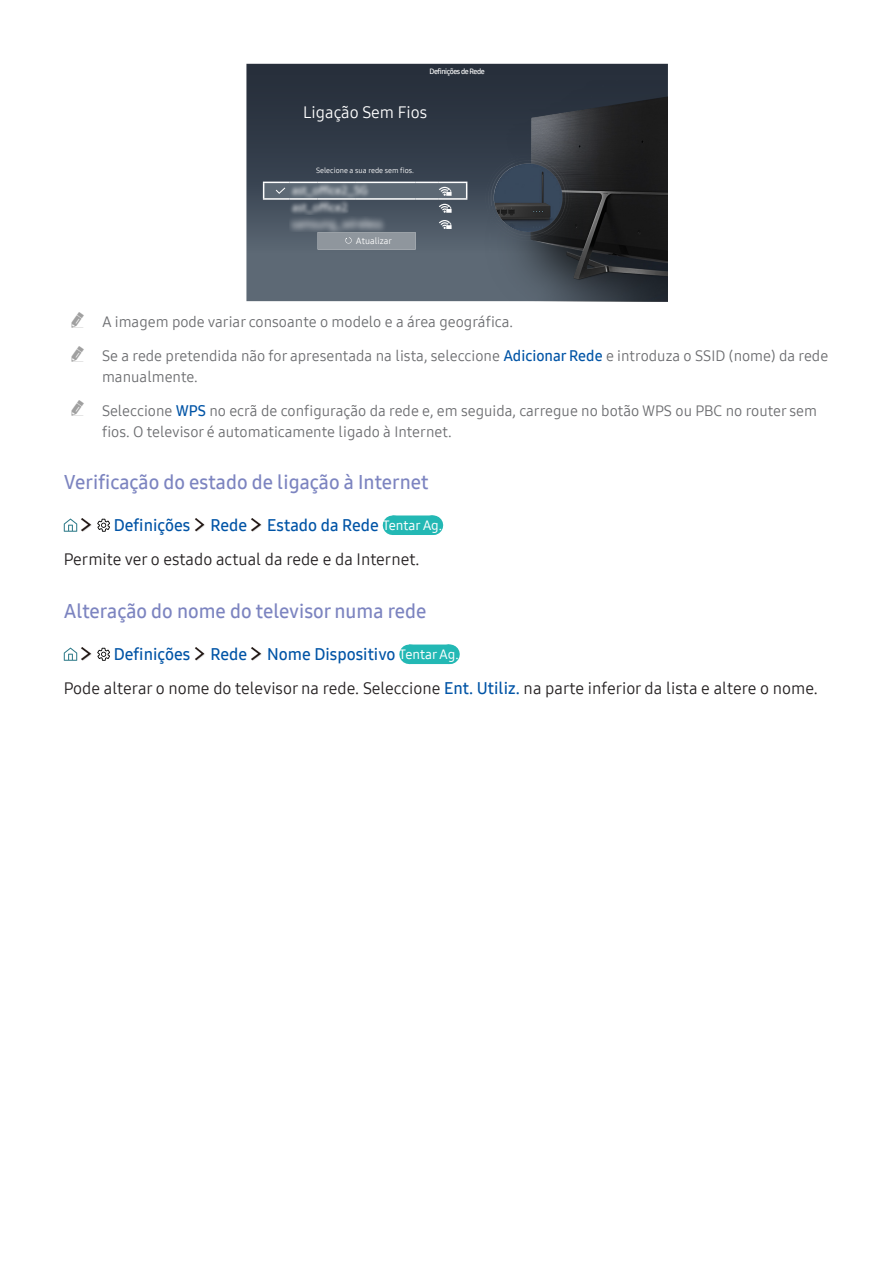
<style>
.page{position:relative;width:893px;height:1263px;background:#fff}
.page>*{position:absolute;margin:0;border:0;box-sizing:border-box;transform-origin:0 0}
.Heading3{font:19.5px "Samsung One 600";color:#7c84c0}
.Description{font:16.5px "Samsung One 400";color:#231f20}
.Description-2{font:16.5px "Samsung One 600";color:#0154a6}
.Description-Center-C{font:16.5px "Samsung One 400";color:#fff}
.t1{font:15px/21px "Samsung One 400";color:#6c6d70}
.Description-Cell{font:9px "Samsung One 400";color:#fff}
.Description-Center-C-2{font:7.5px "Samsung One 400";color:#fff}
.Description-Center-C-3{font:7.5px "Samsung One 600";letter-spacing:-.06em;color:#fff}
.s1{font-family:"Samsung One 600";color:#0154a6}
.s2{font-family:"Samsung One 500";font-size:13.5px;color:#fff}
</style>
<div class="page">
<div style="left:392px;top:515px;width:40px;height:20px;background:#23b8b4"></div>
<svg style="left:412px;top:515px;width:21px;height:20px"></svg>
<div style="left:409px;top:644px;width:40px;height:20px;background:#23b8b4"></div>
<svg style="left:429px;top:644px;width:21px;height:20px"></svg>
<svg style="left:246px;top:64px;width:422px;height:237px;background:#3d4754"></svg>
<img style="left:485px;top:80px;width:183px;height:221px">
<img style="left:290px;top:213px;width:127px;height:2px">
<svg style="left:263px;top:182px;width:204px;height:31px;background:#6c7681"></svg>
<img style="left:290px;top:217px;width:127px;height:14px">
<svg style="left:439px;top:220px;width:13px;height:9px"></svg>
<svg style="left:318px;top:232px;width:98px;height:18px;background:#91989e"></svg>
<svg style="left:64px;top:519px;width:13px;height:13px"></svg>
<img style="left:81px;top:518px;width:11px;height:14px">
<svg style="left:97px;top:519px;width:13px;height:13px"></svg>
<img style="left:195px;top:518px;width:10px;height:14px">
<img style="left:251px;top:518px;width:11px;height:14px">
<svg style="left:64px;top:648px;width:13px;height:13px"></svg>
<img style="left:81px;top:647px;width:11px;height:14px">
<svg style="left:97px;top:648px;width:13px;height:13px"></svg>
<img style="left:195px;top:647px;width:10px;height:14px">
<img style="left:251px;top:647px;width:11px;height:14px">
<p class="Description-Center-C-3" style="left:429px;top:67px;width:57px">Definições de Rede</p>
<p class="Description-Center-C" style="left:303px;top:101px;width:126px">Ligação Sem Fios</p>
<p class="Description-Center-C-2" style="left:316px;top:165px;width:99px">Selecione a sua rede sem fios.</p>
<p class="Description-Cell" style="left:356px;top:234px;width:38px">Atualizar</p>
<p class="t1" style="left:102px;top:311px;width:412px">A imagem pode variar consoante o modelo e a área geográfica.</p>
<p class="t1" style="left:102px;top:345px;width:728px">Se a rede pretendida não for apresentada na lista, seleccione <span class="s1">Adicionar Rede</span> e introduza o SSID (nome) da rede manualmente.</p>
<p class="t1" style="left:102px;top:400px;width:716px">Seleccione <span class="s1">WPS</span> no ecrã de configuração da rede e, em seguida, carregue no botão WPS ou PBC no router sem fios. O televisor é automaticamente ligado à Internet.</p>
<p class="Heading3" style="left:64px;top:469px;width:366px">Verificação do estado de ligação à Internet</p>
<p class="Description-2" style="left:114px;top:514px;width:330px">Definições Rede Estado da Rede <span class="s2">Tentar Ag.</span></p>
<p class="Description" style="left:64px;top:549px;width:357px">Permite ver o estado actual da rede e da Internet.</p>
<p class="Heading3" style="left:64px;top:598px;width:364px">Alteração do nome do televisor numa rede</p>
<p class="Description-2" style="left:114px;top:643px;width:346px">Definições Rede Nome Dispositivo <span class="s2">Tentar Ag.</span></p>
<p class="Description" style="left:64px;top:678px;width:756px">Pode alterar o nome do televisor na rede. Seleccione <span class="s1">Ent. Utiliz.</span> na parte inferior da lista e altere o nome.</p>
</div>
